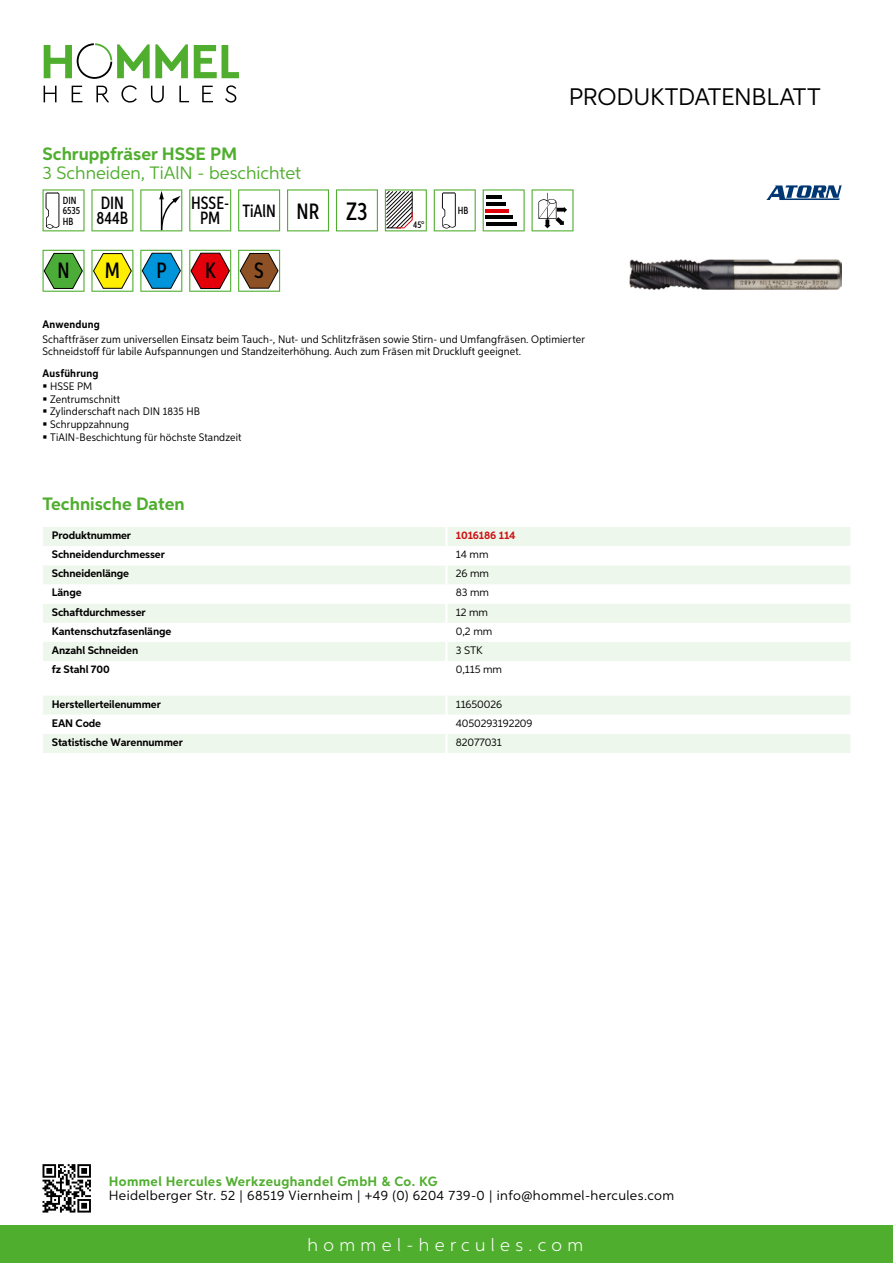
<style>
.page{position:relative;width:893px;height:1263px;background:#fff}
.page>*{position:absolute;margin:0;border:0;box-sizing:border-box;transform-origin:0 0}
.t1{font:24px "Aspira";letter-spacing:-.01em;color:#000}
.t2{font:500 22.2px "Aspira XX Nar";color:#000}
.t3{font:700 18px "Aspira";color:#50ae2f}
.t4{font:18px "Aspira";color:#50ae2f}
.t5{font:300 18px "Aspira";letter-spacing:.3em;color:#fff}
.t6{font:500 17.85px/14.9px "Aspira XX Nar";color:#000}
.t7{font:13.5px "Aspira";letter-spacing:.03em;color:#000}
.t8{font:700 13.5px "Aspira";letter-spacing:.03em;color:#50ae2f}
.t9{font:10.95px/12.8px "Aspira Nar";letter-spacing:.015em;color:#000}
.t10{font:700 10.95px "Aspira";letter-spacing:-.01em;color:#000}
.t11{font:10.95px "Aspira";letter-spacing:-.01em;color:#000}
.t12{font:700 10.95px "Aspira Nar";letter-spacing:.02em;color:#000}
.t13{font:700 10.95px "Aspira";letter-spacing:-.01em;color:#cd1013}
.t14{font:500 10.35px/10.4px "Aspira XX Nar";color:#000}
.t15{font:500 9.6px "Aspira XX Nar";color:#000}
.s1{font-size:22.2px}
.s2{font-size:25.2px}
</style>
<div class="page">
<div style="left:0;top:1226px;width:893px;height:37px;background:#50ae2f"></div>
<svg style="left:43px;top:1164px;width:48px;height:48px"></svg>
<svg style="left:194px;top:45px;width:45px;height:33px"></svg>
<svg style="left:44px;top:43px;width:144px;height:36px"></svg>
<svg style="left:44px;top:86px;width:13px;height:16px"></svg>
<svg style="left:72px;top:86px;width:10px;height:16px"></svg>
<svg style="left:96px;top:86px;width:13px;height:16px"></svg>
<svg style="left:121px;top:85px;width:16px;height:18px"></svg>
<svg style="left:151px;top:86px;width:13px;height:17px"></svg>
<svg style="left:179px;top:86px;width:10px;height:16px"></svg>
<svg style="left:202px;top:86px;width:11px;height:16px"></svg>
<svg style="left:225px;top:85px;width:11px;height:18px"></svg>
<div style="left:43px;top:527px;width:807px;height:19px;background:#eef7eb"></div>
<svg style="left:43px;top:566px;width:807px;height:95px;fill:#eef7eb"></svg>
<hr style="left:445px;top:527px;width:3px;height:19px;background:#fff">
<hr style="left:445px;top:565px;width:3px;height:19px;background:#fff">
<hr style="left:445px;top:584px;width:3px;height:20px;background:#fff">
<hr style="left:445px;top:604px;width:3px;height:19px;background:#fff">
<hr style="left:445px;top:623px;width:3px;height:19px;background:#fff">
<hr style="left:445px;top:642px;width:3px;height:19px;background:#fff">
<svg style="left:43px;top:696px;width:807px;height:57px"></svg>
<hr style="left:445px;top:734px;width:3px;height:19px;background:#fff">
<svg style="left:43px;top:189px;width:42px;height:42px"></svg>
<svg style="left:91px;top:189px;width:42px;height:42px"></svg>
<svg style="left:140px;top:189px;width:42px;height:42px"></svg>
<svg style="left:189px;top:189px;width:42px;height:42px"></svg>
<svg style="left:238px;top:189px;width:42px;height:42px"></svg>
<svg style="left:287px;top:189px;width:42px;height:42px"></svg>
<svg style="left:336px;top:189px;width:42px;height:42px"></svg>
<svg style="left:385px;top:189px;width:42px;height:42px"></svg>
<svg style="left:434px;top:189px;width:42px;height:42px"></svg>
<svg style="left:483px;top:189px;width:42px;height:42px"></svg>
<hr style="left:486px;top:196px;width:16px;height:3px;background:#000">
<hr style="left:486px;top:202px;width:20px;height:4px;background:#000">
<hr style="left:486px;top:209px;width:23px;height:3px;background:#e3000b">
<hr style="left:486px;top:216px;width:27px;height:3px;background:#000">
<hr style="left:486px;top:222px;width:30px;height:4px;background:#000">
<svg style="left:532px;top:189px;width:42px;height:42px"></svg>
<svg style="left:43px;top:250px;width:42px;height:42px"></svg>
<svg style="left:91px;top:250px;width:42px;height:42px"></svg>
<svg style="left:140px;top:250px;width:42px;height:42px"></svg>
<svg style="left:189px;top:250px;width:42px;height:42px"></svg>
<svg style="left:238px;top:250px;width:42px;height:42px"></svg>
<img style="left:629px;top:259px;width:213px;height:30px">
<svg style="left:766px;top:185px;width:76px;height:15px"></svg>
<h3 class="t3" style="left:43px;top:142px;width:196px">Schruppfräser HSSE PM</h3>
<h3 class="t4" style="left:43px;top:162px;width:260px">3 Schneiden, TiAlN - beschichtet</h3>
<p class="t14" style="left:63px;top:195px;width:19px">DIN<br>6535<br>HB</p>
<h3 class="t6" style="left:97px;top:196px;width:33px">DIN<br>844B</h3>
<h3 class="t6" style="left:191px;top:196px;width:39px">HSSE-</h3>
<h3 class="t6" style="left:200px;top:203px;width:169px">PM TiAlN <span class="s1">NR</span> <span class="s2">Z3</span></h3>
<h2 class="t2" style="left:57px;top:257px;width:14px">N</h2>
<h2 class="t2" style="left:105px;top:257px;width:17px">M</h2>
<h2 class="t2" style="left:156px;top:257px;width:12px">P</h2>
<h2 class="t2" style="left:205px;top:257px;width:12px">K</h2>
<h2 class="t2" style="left:254px;top:257px;width:11px">S</h2>
<p class="t15" style="left:413px;top:219px;width:13px">45°</p>
<p class="t14" style="left:458px;top:205px;width:12px">HB</p>
<h1 class="t1" style="left:569px;top:82px;width:253px">Produktdatenblatt</h1>
<p class="t12" style="left:43px;top:317px;width:59px">Anwendung</p>
<p class="t9" style="left:43px;top:333px;width:544px;line-height:12px">Schaftfräser zum universellen Einsatz beim Tauch-, Nut- und Schlitzfräsen sowie Stirn- und Umfangfräsen. Optimierter<br>Schneidstoff für labile Aufspannungen und Standzeiterhöhung. Auch zum Fräsen mit Druckluft geeignet.</p>
<p class="t12" style="left:43px;top:366px;width:58px">Ausführung</p>
<p class="t9" style="left:50px;top:379px;width:193px">HSSE PM<br>Zentrumschnitt<br>Zylinderschaft nach DIN 1835 HB<br>Schruppzahnung<br>TiAIN-Beschichtung für höchste Standzeit</p>
<h3 class="t3" style="left:43px;top:493px;width:144px">Technische Daten</h3>
<p class="t10" style="left:52px;top:528px;width:81px">Produktnummer</p>
<p class="t13" style="left:456px;top:528px;width:61px">1016186 114</p>
<p class="t10" style="left:52px;top:548px;width:115px">Schneidendurchmesser</p>
<p class="t11" style="left:456px;top:548px;width:34px">14 mm</p>
<p class="t10" style="left:52px;top:567px;width:79px">Schneidenlänge</p>
<p class="t11" style="left:456px;top:567px;width:35px">26 mm</p>
<p class="t10" style="left:52px;top:586px;width:31px">Länge</p>
<p class="t11" style="left:456px;top:586px;width:35px">83 mm</p>
<p class="t10" style="left:52px;top:605px;width:95px">Schaftdurchmesser</p>
<p class="t11" style="left:456px;top:605px;width:34px">12 mm</p>
<p class="t10" style="left:52px;top:624px;width:121px">Kantenschutzfasenlänge</p>
<p class="t11" style="left:456px;top:624px;width:38px">0,2 mm</p>
<p class="t10" style="left:52px;top:643px;width:88px">Anzahl Schneiden</p>
<p class="t11" style="left:456px;top:643px;width:22px">3 STK</p>
<p class="t10" style="left:52px;top:662px;width:59px">fz Stahl 700</p>
<p class="t11" style="left:456px;top:662px;width:48px">0,115 mm</p>
<p class="t10" style="left:52px;top:697px;width:111px">Herstellerteilenummer</p>
<p class="t11" style="left:456px;top:697px;width:48px">11650026</p>
<p class="t10" style="left:52px;top:716px;width:51px">EAN Code</p>
<p class="t11" style="left:456px;top:716px;width:78px">4050293192209</p>
<p class="t10" style="left:52px;top:735px;width:132px">Statistische Warennummer</p>
<p class="t11" style="left:456px;top:735px;width:48px">82077031</p>
<p class="t8" style="left:109px;top:1172px;width:330px">Hommel Hercules Werkzeughandel GmbH &amp; Co. KG</p>
<p class="t7" style="left:109px;top:1187px;width:567px">Heidelberger Str. 52 | 68519 Viernheim | +49 (0) 6204 739-0 | info@hommel-hercules.com</p>
<h3 class="t5" style="left:307px;top:1234px;width:277px">hommel-hercules.com</h3>
</div>
